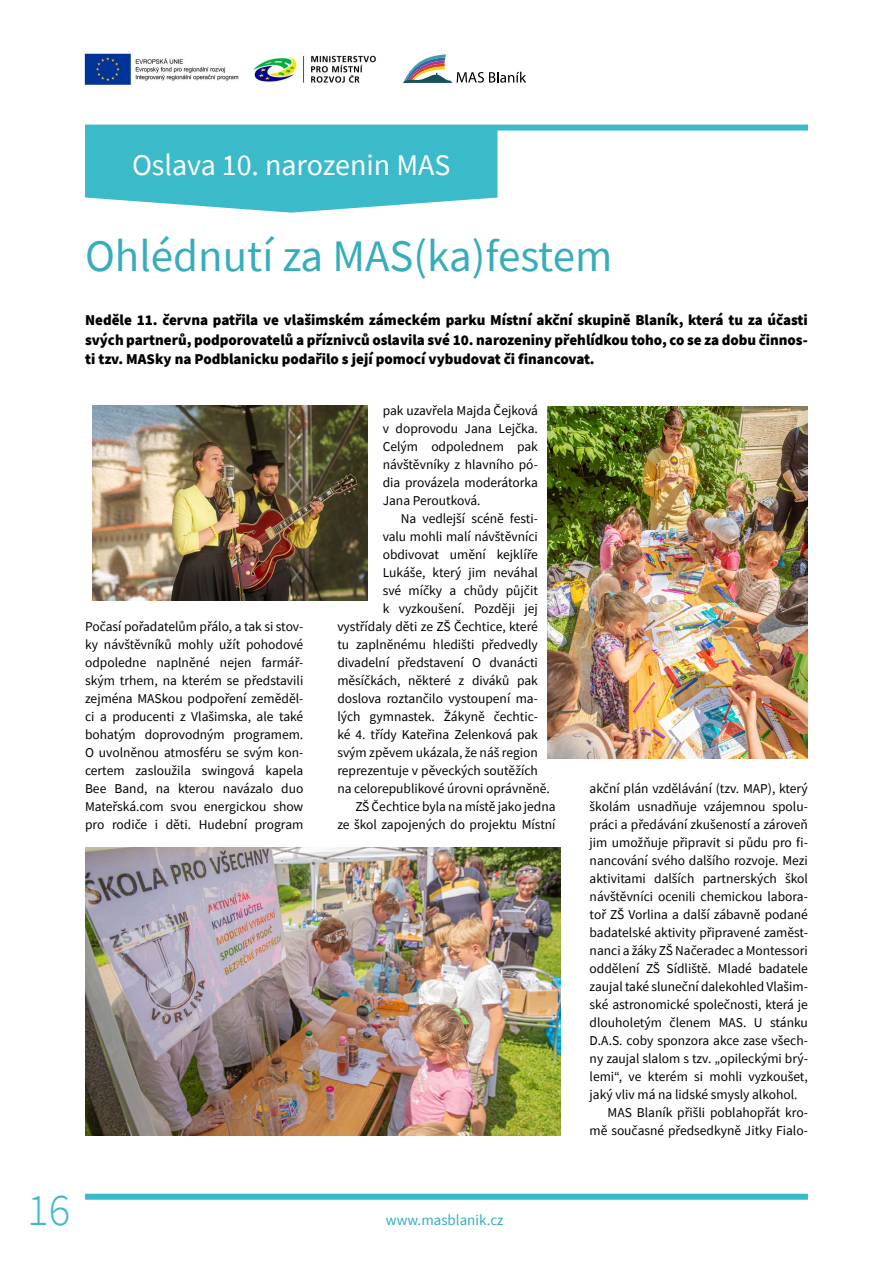
<style>
.page{position:relative;width:893px;height:1263px;background:#fff}
.page>*{position:absolute;margin:0;border:0;box-sizing:border-box;transform-origin:0 0}
.t1{font:45px "Source Sans Pro";color:#37adbb}
.t2{font:300 45px "Source Sans Pro";color:#3bbac9}
.t3{font:30px "Source Sans Pro";color:#fff}
.t4{font:900 15px/19.5px "Source Sans Pro";color:#000;text-align:justify}
.t5{font:15px "Source Sans Pro";color:#37adbb}
.t6{font:13.5px/18px "Source Sans Pro";color:#000;text-align:justify}
</style>
<div class="page">
<img style="left:84px;top:53px;width:292px;height:33px">
<svg style="left:403px;top:54px;width:123px;height:29px"></svg>
<div style="left:88px;top:125px;width:717px;height:6px;background:#3bbac9"></div>
<div style="left:88px;top:1194px;width:717px;height:6px;background:#3bbac9"></div>
<img style="left:547px;top:407px;width:261px;height:351px">
<img style="left:93px;top:406px;width:275px;height:195px">
<svg style="left:85px;top:128px;width:412px;height:85px;background:#4dc0ce"></svg>
<img style="left:85px;top:847px;width:475px;height:288px">
<h2 class="t3" style="left:132px;top:146px;width:320px">Oslava 10. narozenin MAS</h2>
<h1 class="t1" style="left:85px;top:228px;width:529px">Ohlédnutí za MAS(ka)festem</h1>
<p class="t4" style="left:85px;top:310px;width:724px">Neděle 11. června patřila ve vlašimském zámeckém parku Místní akční skupině Blaník, která tu za účasti svých partnerů, podporovatelů a příznivců oslavila své 10. narozeniny přehlídkou toho, co se za dobu činnos&shy;ti tzv. MASky na Podblanicku podařilo s její pomocí vybudovat či financovat.</p>
<p class="t6" style="left:383px;top:402px;width:157px">pak uzavřela Majda Čejková v doprovodu Jana Lejčka.<br>Celým odpolednem pak návštěvníky z hlavního pó&shy;dia provázela moderátorka Jana Peroutková.</p>
<p class="t6" style="left:401px;top:510px;width:139px">Na vedlejší scéně festi-</p>
<p class="t6" style="left:383px;top:528px;width:157px">valu mohli malí návštěvníci</p>
<p class="t6" style="left:383px;top:546px;width:157px">obdivovat umění kejklíře</p>
<p class="t6" style="left:383px;top:564px;width:157px">Lukáše, který jim neváhal</p>
<p class="t6" style="left:383px;top:582px;width:157px">své míčky a chůdy půjčit</p>
<p class="t6" style="left:383px;top:600px;width:157px">k vyzkoušení. Později jej</p>
<p class="t6" style="left:337px;top:618px;width:202px">vystřídaly děti ze ZŠ Čechtice, které</p>
<p class="t6" style="left:337px;top:636px;width:202px">tu zaplněnému hledišti předvedly</p>
<p class="t6" style="left:337px;top:654px;width:202px">divadelní představení O dvanácti</p>
<p class="t6" style="left:337px;top:672px;width:202px">měsíčkách, některé z diváků pak</p>
<p class="t6" style="left:337px;top:690px;width:202px">doslova roztančilo vystoupení ma-</p>
<p class="t6" style="left:337px;top:708px;width:202px">lých gymnastek. Žákyně čechtic-</p>
<p class="t6" style="left:337px;top:726px;width:202px">ké 4. třídy Kateřina Zelenková pak</p>
<p class="t6" style="left:337px;top:744px;width:202px">svým zpěvem ukázala, že náš region</p>
<p class="t6" style="left:337px;top:762px;width:202px">reprezentuje v pěveckých soutěžích</p>
<p class="t6" style="left:337px;top:780px;width:214px">na celorepublikové úrovni oprávněně.</p>
<p class="t6" style="left:355px;top:798px;width:202px">ZŠ Čechtice byla na místě jako jedna</p>
<p class="t6" style="left:337px;top:816px;width:220px">ze škol zapojených do projektu Místní</p>
<p class="t6" style="left:85px;top:618px;width:220px">Počasí pořadatelům přálo, a tak si stov&shy;ky návštěvníků mohly užít pohodové odpoledne naplněné nejen farmář&shy;ským trhem, na kterém se představili zejména MASkou podpoření zeměděl&shy;ci a producenti z Vlašimska, ale také bohatým doprovodným programem.<br>O uvolněnou atmosféru se svým kon&shy;certem zasloužila swingová kapela Bee Band, na kterou navázalo duo Mateřská.com svou energickou show pro rodiče i děti. Hudební program</p>
<p class="t6" style="left:590px;top:780px;width:220px">akční plán vzdělávání (tzv. MAP), který</p>
<p class="t6" style="left:590px;top:798px;width:220px">školám usnadňuje vzájemnou spolu-</p>
<p class="t6" style="left:590px;top:816px;width:220px">práci a předávání zkušeností a zároveň</p>
<p class="t6" style="left:590px;top:834px;width:220px">jim umožňuje připravit si půdu pro fi-</p>
<p class="t6" style="left:590px;top:852px;width:220px">nancování svého dalšího rozvoje. Mezi</p>
<p class="t6" style="left:590px;top:870px;width:220px">aktivitami dalších partnerských škol</p>
<p class="t6" style="left:590px;top:888px;width:220px">návštěvníci ocenili chemickou labora-</p>
<p class="t6" style="left:590px;top:906px;width:220px">toř ZŠ Vorlina a další zábavně podané</p>
<p class="t6" style="left:590px;top:924px;width:220px">badatelské aktivity připravené zaměst-</p>
<p class="t6" style="left:590px;top:942px;width:220px">nanci a žáky ZŠ Načeradec a Montessori</p>
<p class="t6" style="left:590px;top:960px;width:220px">oddělení ZŠ Sídliště. Mladé badatele</p>
<p class="t6" style="left:590px;top:978px;width:220px">zaujal také sluneční dalekohled Vlašim-</p>
<p class="t6" style="left:590px;top:996px;width:220px">ské astronomické společnosti, která je</p>
<p class="t6" style="left:590px;top:1014px;width:220px">dlouholetým členem MAS. U stánku</p>
<p class="t6" style="left:590px;top:1032px;width:220px">D.A.S. coby sponzora akce zase všech-</p>
<p class="t6" style="left:590px;top:1050px;width:220px">ny zaujal slalom s tzv. „opileckými brý-</p>
<p class="t6" style="left:590px;top:1068px;width:220px">lemi“, ve kterém si mohli vyzkoušet,</p>
<p class="t6" style="left:590px;top:1086px;width:209px">jaký vliv má na lidské smysly alkohol.</p>
<p class="t6" style="left:608px;top:1104px;width:202px">MAS Blaník přišli poblahopřát kro-</p>
<p class="t6" style="left:590px;top:1122px;width:220px">mě současné předsedkyně Jitky Fialo-</p>
<h1 class="t2" style="left:27px;top:1183px;width:45px">16</h1>
<p class="t5" style="left:386px;top:1211px;width:119px">www.masblanik.cz</p>
</div>
